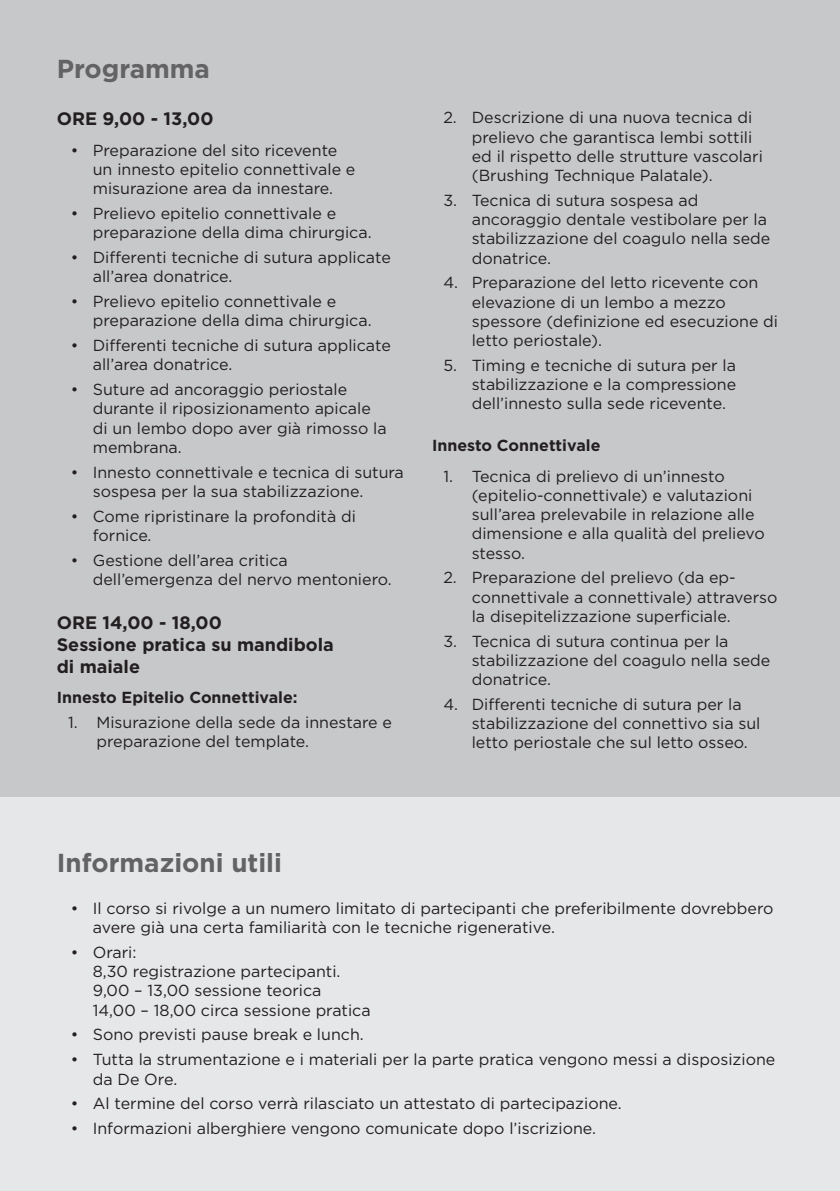
<style>
.page{position:relative;width:840px;height:1191px;background:#fff}
.page>*{position:absolute;margin:0;border:0;box-sizing:border-box;transform-origin:0 0}
.t1{font:700 26px "Gotham";color:#636366}
.t2{font:700 18px/21.6px "Gotham";color:#231f20}
.t3{font:16px/19.2px "Gotham";color:#231f20}
.t4{font:700 16px "Gotham";color:#231f20}
</style>
<div class="page">
<div style="left:0;top:0;width:839px;height:1191px;background:#c7c8ca"></div>
<div style="left:0;top:798px;width:839px;height:393px;background:#e6e7e9"></div>
<h1 class="t1" style="left:57px;top:51px;width:155px">Programma</h1>
<p class="t2" style="left:57px;top:108px;width:158px">ORE 9,00 - 13,00</p>
<p class="t3" style="left:93px;top:140px;width:264px;text-indent:-22px">• Preparazione del sito ricevente un innesto epitelio connettivale e misurazione area da innestare.</p>
<p class="t3" style="left:93px;top:203px;width:280px;text-indent:-22px">• Prelievo epitelio connettivale e preparazione della dima chirurgica.</p>
<p class="t3" style="left:93px;top:247px;width:299px;text-indent:-22px">• Differenti tecniche di sutura applicate all’area donatrice.</p>
<p class="t3" style="left:93px;top:291px;width:280px;text-indent:-22px">• Prelievo epitelio connettivale e preparazione della dima chirurgica.</p>
<p class="t3" style="left:93px;top:335px;width:299px;text-indent:-22px">• Differenti tecniche di sutura applicate all’area donatrice.</p>
<p class="t3" style="left:93px;top:379px;width:295px;text-indent:-22px">• Suture ad ancoraggio periostale durante il riposizionamento apicale di un lembo dopo aver già rimosso la membrana.</p>
<p class="t3" style="left:93px;top:462px;width:312px;text-indent:-22px">• Innesto connettivale e tecnica di sutura sospesa per la sua stabilizzazione.</p>
<p class="t3" style="left:93px;top:506px;width:264px;text-indent:-22px">• Come ripristinare la profondità di fornice.</p>
<p class="t3" style="left:93px;top:550px;width:300px;text-indent:-22px">• Gestione dell’area critica dell’emergenza del nervo mentoniero.</p>
<p class="t2" style="left:57px;top:612px;width:278px">ORE 14,00 - 18,00<br>Sessione pratica su mandibola di maiale</p>
<p class="t4" style="left:57px;top:687px;width:242px">Innesto Epitelio Connettivale:</p>
<p class="t3" style="left:96px;top:712px;width:297px;text-indent:-28px">1. Misurazione della sede da innestare e preparazione del template.</p>
<p class="t3" style="left:471px;top:108px;width:292px;text-indent:-28px">2. Descrizione di una nuova tecnica di prelievo che garantisca lembi sottili ed il rispetto delle strutture vascolari (Brushing Technique Palatale).</p>
<p class="t3" style="left:471px;top:190px;width:300px;text-indent:-28px">3. Tecnica di sutura sospesa ad ancoraggio dentale vestibolare per la stabilizzazione del coagulo nella sede donatrice.</p>
<p class="t3" style="left:471px;top:273px;width:308px;text-indent:-28px">4. Preparazione del letto ricevente con elevazione di un lembo a mezzo spessore (definizione ed esecuzione di letto periostale).</p>
<p class="t3" style="left:471px;top:355px;width:266px;text-align:justify;text-indent:-28px">5. Timing e tecniche di sutura per la stabilizzazione e la compressione dell’innesto sulla sede ricevente.</p>
<p class="t4" style="left:432px;top:435px;width:170px">Innesto Connettivale</p>
<p class="t3" style="left:471px;top:466px;width:294px;text-indent:-28px">1. Tecnica di prelievo di un’innesto (epitelio-connettivale) e valutazioni sull’area prelevabile in relazione alle dimensione e alla qualità del prelievo stesso.</p>
<p class="t3" style="left:471px;top:568px;width:307px;text-indent:-28px">2. Preparazione del prelievo (da ep&shy;connettivale a connettivale) attraverso la disepitelizzazione superficiale.</p>
<p class="t3" style="left:471px;top:631px;width:300px;text-indent:-28px">3. Tecnica di sutura continua per la stabilizzazione del coagulo nella sede donatrice.</p>
<p class="t3" style="left:471px;top:694px;width:290px;text-indent:-28px">4. Differenti tecniche di sutura per la stabilizzazione del connettivo sia sul letto periostale che sul letto osseo.</p>
<h1 class="t1" style="left:57px;top:845px;width:226px">Informazioni utili</h1>
<p class="t3" style="left:93px;top:898px;width:681px;text-indent:-22px">• Il corso si rivolge a un numero limitato di partecipanti che preferibilmente dovrebbero avere già una certa familiarità con le tecniche rigenerative.</p>
<p class="t3" style="left:93px;top:942px;width:279px;text-indent:-22px">• Orari:<br>8,30 registrazione partecipanti.<br>9,00 – 13,00 sessione teorica<br>14,00 – 18,00 circa sessione pratica</p>
<p class="t3" style="left:71px;top:1024px;width:294px">• Sono previsti pause break e lunch.</p>
<p class="t3" style="left:93px;top:1049px;width:683px;text-indent:-22px">• Tutta la strumentazione e i materiali per la parte pratica vengono messi a disposizione da De Ore.</p>
<p class="t3" style="left:71px;top:1093px;width:552px">• Al termine del corso verrà rilasciato un attestato di partecipazione.</p>
<p class="t3" style="left:71px;top:1118px;width:526px">• Informazioni alberghiere vengono comunicate dopo l’iscrizione.</p>
</div>
